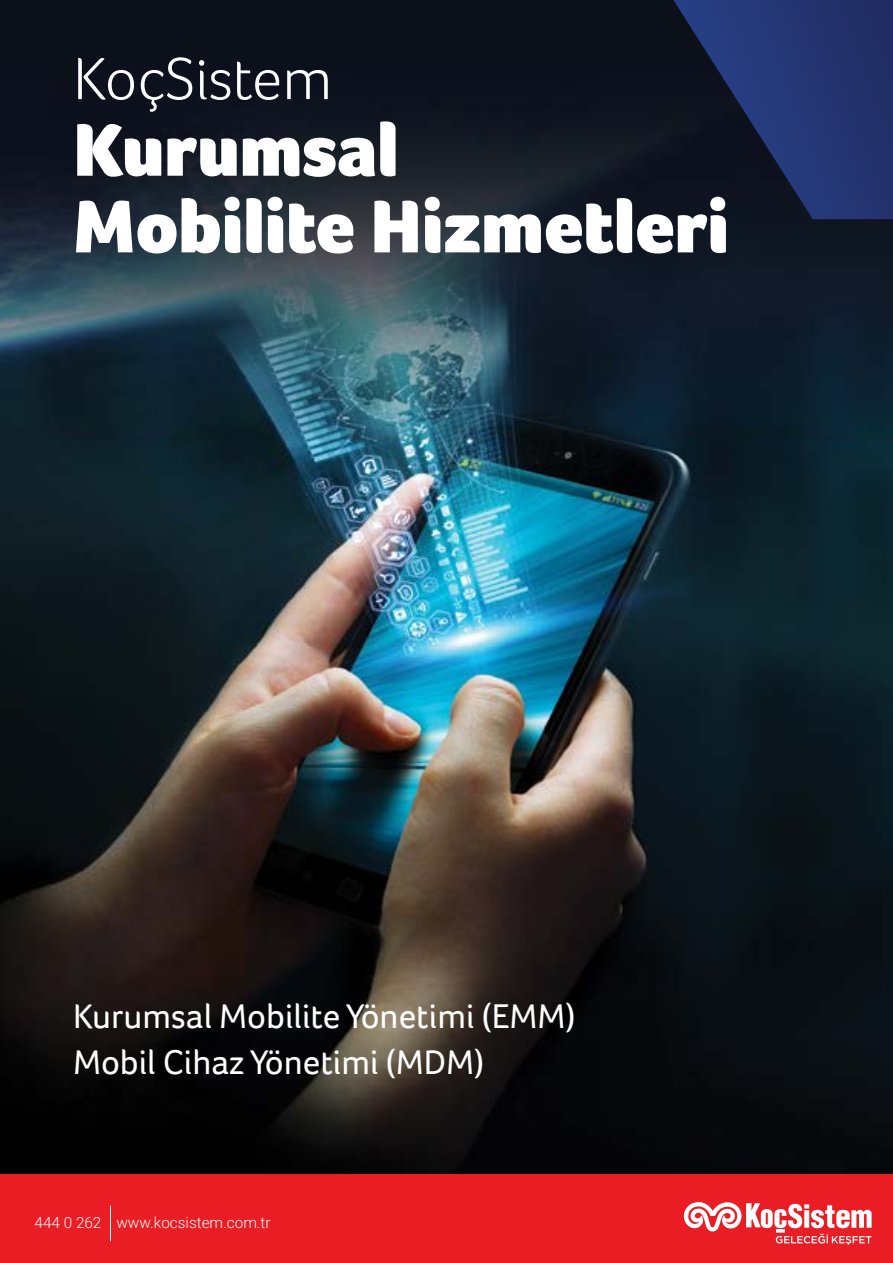
<style>
.page{position:relative;width:893px;height:1263px;background:#fff}
.page>*{position:absolute;margin:0;border:0;box-sizing:border-box;transform-origin:0 0}
.t1{font:900 76.65px/76.7px "Foco";color:#fff}
.t2{font:300 61.35px "Foco";color:#fff}
.t3{font:35.25px/45.9px "Foco";color:#fff}
.t4{font:300 15.3px "Roboto";color:#fff}
</style>
<div class="page">
<img style="left:0;top:441px;width:893px;height:733px">
<img style="left:0;top:0;width:893px;height:441px">
<div style="left:0;top:1174px;width:893px;height:89px;background:#ea1d25"></div>
<svg style="left:683px;top:1202px;width:189px;height:43px"></svg>
<hr style="left:110px;top:1206px;width:1px;height:35px;background:#fff">
<svg style="left:673px;top:0;width:220px;height:219px;background:#1c2a57"></svg>
<h2 class="t2" style="left:73px;top:38px;width:261px">KoçSistem</h2>
<h1 class="t1" style="left:73px;top:111px;width:657px">Kurumsal<br>Mobilite Hizmetleri</h1>
<p class="t3" style="left:73px;top:993px;width:504px">Kurumsal Mobilite Yönetimi (EMM)<br>Mobil Cihaz Yönetimi (MDM)</p>
<p class="t4" style="left:35px;top:1212px;width:238px">444 0 262 www.kocsistem.com.tr</p>
</div>
